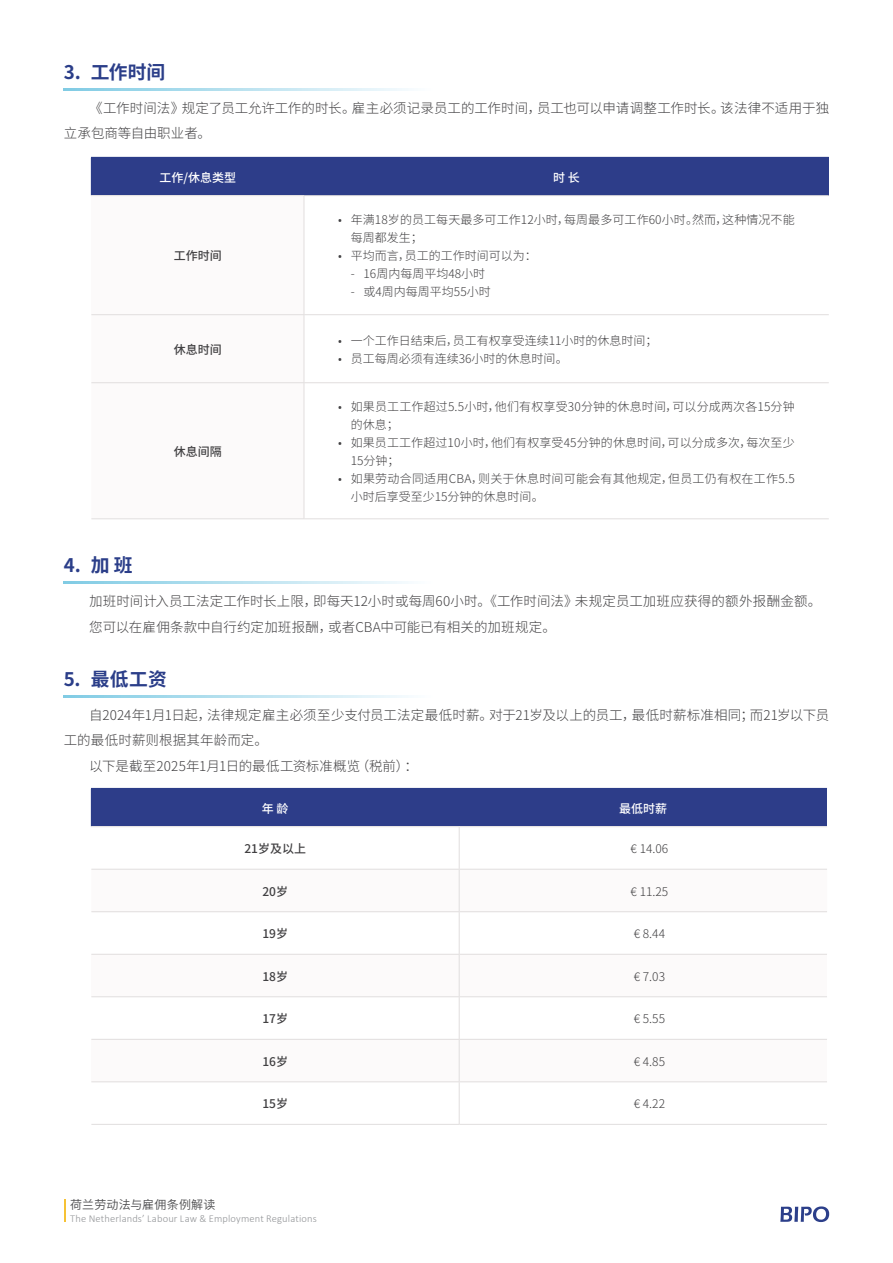
<style>
.page{position:relative;width:893px;height:1263px;background:#fff}
.page>*{position:absolute;margin:0;border:0;box-sizing:border-box;transform-origin:0 0}
.t1{font:700 18.75px "Source Han Sans CN";letter-spacing:.015em;color:#2b3e89}
.t2{font:300 13.5px/25.5px "Source Han Sans CN";letter-spacing:.005em;color:#414042}
.t3{font:300 12px/18px "Source Han Sans CN";letter-spacing:.005em;color:#414042}
.t4{font:500 12px "Source Han Sans CN";color:#414042}
.t5{font:500 12px "Source Han Sans CN";color:#fff}
.t6{font:12px "Source Han Sans CN";letter-spacing:.02em;color:#4d4d4f}
.t7{font:300 10.5px "Calibri";letter-spacing:.015em;color:#939598}
</style>
<div class="page">
<svg style="left:780px;top:1206px;width:49px;height:16px"></svg>
<svg style="left:64px;top:1199px;width:1px;height:23px"></svg>
<svg style="left:64px;top:88px;width:344px;height:2px"></svg>
<svg style="left:64px;top:695px;width:344px;height:2px"></svg>
<div style="left:91px;top:788px;width:368px;height:39px;background:#2d3d89"></div>
<div style="left:459px;top:788px;width:368px;height:39px;background:#2d3d89"></div>
<div style="left:91px;top:954px;width:368px;height:43px;background:#fcfafa"></div>
<div style="left:459px;top:954px;width:368px;height:43px;background:#fcfafa"></div>
<div style="left:91px;top:1039px;width:368px;height:43px;background:#fcfafa"></div>
<div style="left:459px;top:1039px;width:368px;height:43px;background:#fcfafa"></div>
<hr style="left:91px;top:826px;width:368px;height:1px;background:#e1dede">
<hr style="left:91px;top:869px;width:368px;height:1px;background:#e1dede">
<hr style="left:91px;top:911px;width:368px;height:1px;background:#e1dede">
<hr style="left:91px;top:954px;width:368px;height:1px;background:#e1dede">
<hr style="left:91px;top:996px;width:368px;height:1px;background:#e1dede">
<hr style="left:91px;top:1039px;width:368px;height:1px;background:#e1dede">
<hr style="left:91px;top:1081px;width:368px;height:1px;background:#e1dede">
<hr style="left:91px;top:1124px;width:368px;height:1px;background:#e1dede">
<hr style="left:459px;top:827px;width:1px;height:42px;background:#e1dede">
<hr style="left:459px;top:869px;width:368px;height:1px;background:#e1dede">
<hr style="left:459px;top:869px;width:1px;height:42px;background:#e1dede">
<hr style="left:459px;top:911px;width:368px;height:1px;background:#e1dede">
<hr style="left:459px;top:912px;width:1px;height:42px;background:#e1dede">
<hr style="left:459px;top:954px;width:368px;height:1px;background:#e1dede">
<hr style="left:459px;top:955px;width:1px;height:41px;background:#e1dede">
<hr style="left:459px;top:996px;width:368px;height:1px;background:#e1dede">
<hr style="left:459px;top:997px;width:1px;height:42px;background:#e1dede">
<hr style="left:459px;top:1039px;width:368px;height:1px;background:#e1dede">
<hr style="left:459px;top:1040px;width:1px;height:41px;background:#e1dede">
<hr style="left:459px;top:1081px;width:368px;height:1px;background:#e1dede">
<hr style="left:459px;top:1082px;width:1px;height:42px;background:#e1dede">
<hr style="left:459px;top:1124px;width:368px;height:1px;background:#e1dede">
<hr style="left:459px;top:826px;width:368px;height:1px;background:#e1dede">
<div style="left:91px;top:157px;width:213px;height:39px;background:#2d3d89"></div>
<div style="left:304px;top:157px;width:525px;height:39px;background:#2d3d89"></div>
<div style="left:91px;top:196px;width:213px;height:119px;background:#fcfafa"></div>
<svg style="left:92px;top:315px;width:212px;height:203px"></svg>
<hr style="left:91px;top:195px;width:213px;height:1px;background:#e1dede">
<hr style="left:91px;top:314px;width:213px;height:1px;background:#e1dede">
<hr style="left:91px;top:382px;width:213px;height:1px;background:#e1dede">
<hr style="left:91px;top:518px;width:213px;height:1px;background:#e1dede">
<hr style="left:304px;top:195px;width:525px;height:1px;background:#e1dede">
<hr style="left:304px;top:196px;width:1px;height:118px;background:#e1dede">
<hr style="left:304px;top:314px;width:525px;height:1px;background:#e1dede">
<hr style="left:304px;top:315px;width:1px;height:67px;background:#e1dede">
<hr style="left:304px;top:382px;width:525px;height:1px;background:#e1dede">
<hr style="left:304px;top:383px;width:1px;height:135px;background:#e1dede">
<hr style="left:304px;top:518px;width:525px;height:1px;background:#e1dede">
<svg style="left:64px;top:581px;width:344px;height:2px"></svg>
<p class="t1" style="left:64px;top:61px;width:103px">3. 工作时间</p>
<p class="t2" style="left:64px;top:95px;width:767px;text-indent:26px">《工作时间法》规定了员工允许工作的时长。雇主必须记录员工的工作时间，员工也可以申请调整工作时长。该法律不适用于独立承包商等自由职业者。</p>
<p class="t5" style="left:159px;top:171px;width:78px">工作/休息类型</p>
<p class="t5" style="left:553px;top:171px;width:28px">时 长</p>
<p class="t4" style="left:174px;top:249px;width:49px">工作时间</p>
<p class="t4" style="left:174px;top:343px;width:49px">休息时间</p>
<p class="t4" style="left:174px;top:445px;width:49px">休息间隔</p>
<p class="t3" style="left:351px;top:211px;width:445px;text-indent:-13px">• 年满18岁的员工每天最多可工作12小时，每周最多可工作60小时。然而，这种情况不能每周都发生；</p>
<p class="t3" style="left:338px;top:247px;width:200px">• 平均而言，员工的工作时间可以为：</p>
<p class="t3" style="left:351px;top:265px;width:136px">- 16周内每周平均48小时</p>
<p class="t3" style="left:351px;top:283px;width:142px">- 或4周内每周平均55小时</p>
<p class="t3" style="left:338px;top:332px;width:321px">• 一个工作日结束后，员工有权享受连续11小时的休息时间；</p>
<p class="t3" style="left:338px;top:350px;width:231px">• 员工每周必须有连续36小时的休息时间。</p>
<p class="t3" style="left:351px;top:398px;width:446px;text-indent:-13px">• 如果员工工作超过5.5小时，他们有权享受30分钟的休息时间，可以分成两次各15分钟的休息；</p>
<p class="t3" style="left:351px;top:434px;width:445px;text-indent:-13px">• 如果员工工作超过10小时，他们有权享受45分钟的休息时间，可以分成多次，每次至少<br>15分钟；</p>
<p class="t3" style="left:351px;top:470px;width:445px;text-indent:-13px">• 如果劳动合同适用CBA，则关于休息时间可能会有其他规定，但员工仍有权在工作5.5小时后享受至少15分钟的休息时间。</p>
<p class="t1" style="left:64px;top:555px;width:70px">4. 加 班</p>
<p class="t2" style="left:89px;top:589px;width:733px">加班时间计入员工法定工作时长上限，即每天12小时或每周60小时。《工作时间法》未规定员工加班应获得的额外报酬金额。</p>
<p class="t2" style="left:89px;top:614px;width:468px">您可以在雇佣条款中自行约定加班报酬，或者CBA中可能已有相关的加班规定。</p>
<p class="t1" style="left:64px;top:668px;width:104px">5. 最低工资</p>
<p class="t2" style="left:64px;top:702px;width:767px;text-indent:26px">自2024年1月1日起，法律规定雇主必须至少支付员工法定最低时薪。对于21岁及以上的员工，最低时薪标准相同；而21岁以下员工的最低时薪则根据其年龄而定。</p>
<p class="t2" style="left:89px;top:753px;width:330px">以下是截至2025年1月1日的最低工资标准概览（税前）：</p>
<p class="t5" style="left:262px;top:802px;width:28px">年 龄</p>
<p class="t5" style="left:619px;top:802px;width:49px">最低时薪</p>
<p class="t4" style="left:244px;top:842px;width:63px">21岁及以上</p>
<p class="t3" style="left:631px;top:840px;width:39px">€ 14.06</p>
<p class="t4" style="left:262px;top:884px;width:27px">20岁</p>
<p class="t3" style="left:631px;top:883px;width:39px">€ 11.25</p>
<p class="t4" style="left:262px;top:927px;width:27px">19岁</p>
<p class="t3" style="left:634px;top:925px;width:33px">€ 8.44</p>
<p class="t4" style="left:262px;top:970px;width:27px">18岁</p>
<p class="t3" style="left:634px;top:968px;width:33px">€ 7.03</p>
<p class="t4" style="left:262px;top:1012px;width:27px">17岁</p>
<p class="t3" style="left:634px;top:1010px;width:33px">€ 5.55</p>
<p class="t4" style="left:262px;top:1055px;width:27px">16岁</p>
<p class="t3" style="left:634px;top:1053px;width:33px">€ 4.85</p>
<p class="t4" style="left:262px;top:1097px;width:27px">15岁</p>
<p class="t3" style="left:634px;top:1095px;width:33px">€ 4.22</p>
<p class="t6" style="left:70px;top:1197px;width:147px">荷兰劳动法与雇佣条例解读</p>
<p class="t7" style="left:70px;top:1211px;width:248px">The Netherlands’ Labour Law &amp; Employment Regulations</p>
</div>
